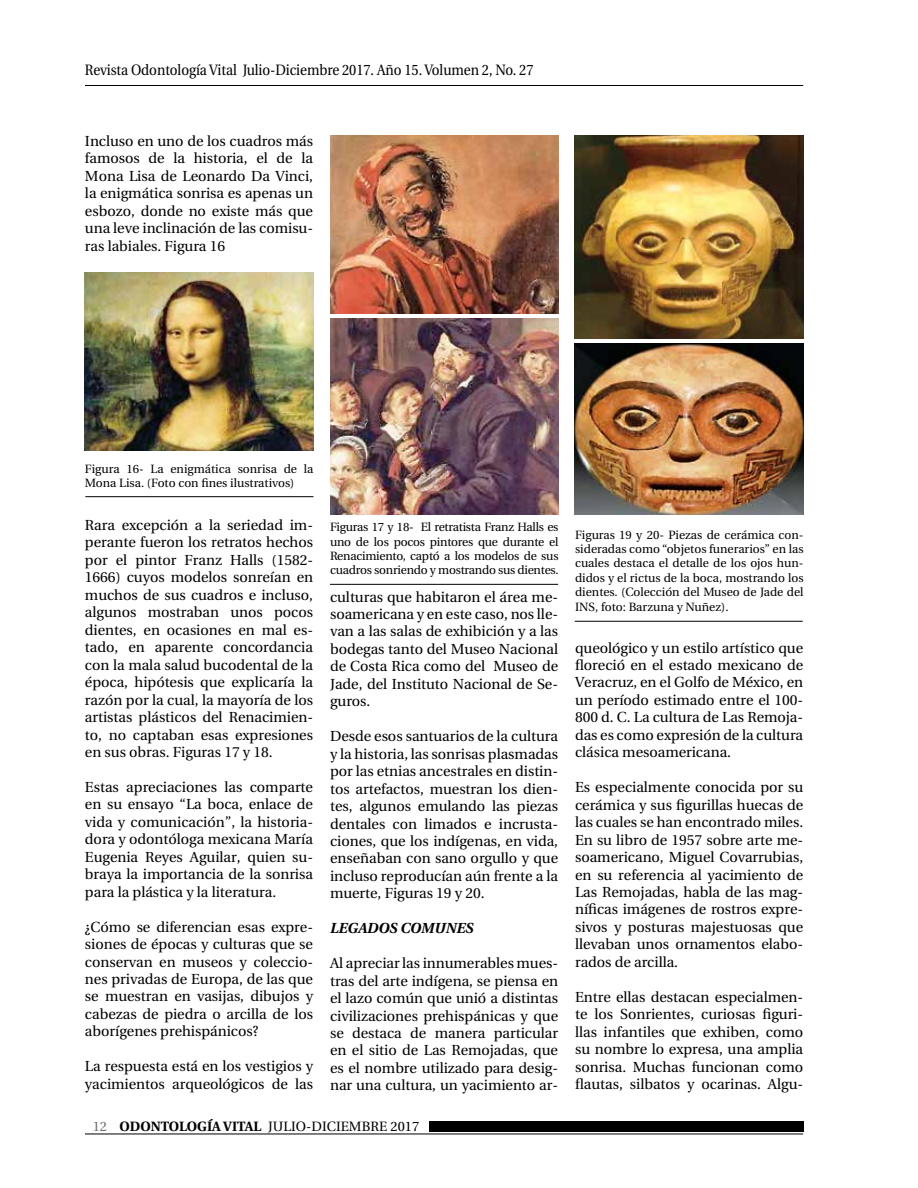
<style>
.page{position:relative;width:918px;height:1188px;background:#fff}
.page>*{position:absolute;margin:0;border:0;box-sizing:border-box;transform-origin:0 0}
.t1{font:15px "Utopia";letter-spacing:-.005em;color:#000;scale:.9 1}
.t2{font:14.55px/17.4px "Utopia";letter-spacing:-.005em;color:#000;text-align:justify}
.t3{font:italic 700 14.55px "Utopia";letter-spacing:-.005em;color:#000}
.t4{font:13.5px "Utopia";color:#000}
.t5{font:12px/14.4px "Utopia";color:#000;text-align:justify}
.s1{color:#6d6e71}
.s2{font-weight:700}
</style>
<div class="page">
<div style="left:429px;top:1121px;width:374px;height:11px;background:#000"></div>
<hr style="left:85px;top:1134px;width:718px;height:1px;background:#000">
<hr style="left:85px;top:85px;width:718px;height:1px;background:#000">
<img style="left:85px;top:272px;width:229px;height:179px">
<img style="left:330px;top:319px;width:229px;height:195px">
<img style="left:575px;top:343px;width:228px;height:171px">
<img style="left:330px;top:135px;width:229px;height:179px">
<img style="left:575px;top:135px;width:228px;height:203px">
<hr style="left:85px;top:496px;width:228px;height:1px;background:#000">
<hr style="left:330px;top:584px;width:228px;height:1px;background:#000">
<hr style="left:575px;top:621px;width:228px;height:1px;background:#000">
<p class="t1" style="left:85px;top:62px;width:500px">Revista Odontología Vital Julio-Diciembre 2017. Año 15. Volumen 2, No. 27</p>
<p class="t2" style="left:85px;top:133px;width:230px">Incluso en uno de los cuadros más famosos de la historia, el de la Mona Lisa de Leonardo Da Vinci, la enigmática sonrisa es apenas un esbozo, donde no existe más que una leve inclinación de las comisu&shy;ras labiales. Figura 16</p>
<p class="t5" style="left:85px;top:462px;width:230px">Figura 16- La enigmática sonrisa de la<br>Mona Lisa. (Foto con fines ilustrativos)</p>
<p class="t2" style="left:85px;top:517px;width:230px">Rara excepción a la seriedad im&shy;perante fueron los retratos hechos por el pintor Franz Halls (1582- 1666) cuyos modelos sonreían en muchos de sus cuadros e incluso, algunos mostraban unos pocos dientes, en ocasiones en mal es&shy;tado, en aparente concordancia con la mala salud bucodental de la época, hipótesis que explicaría la razón por la cual, la mayoría de los artistas plásticos del Renacimien&shy;to, no captaban esas expresiones en sus obras. Figuras 17 y 18.</p>
<p class="t2" style="left:85px;top:779px;width:230px">Estas apreciaciones las comparte en su ensayo “La boca, enlace de vida y comunicación”, la historia&shy;dora y odontóloga mexicana María Eugenia Reyes Aguilar, quien su&shy;braya la importancia de la sonrisa para la plástica y la literatura.</p>
<p class="t2" style="left:85px;top:918px;width:230px">¿Cómo se diferencian esas expre&shy;siones de épocas y culturas que se conservan en museos y coleccio&shy;nes privadas de Europa, de las que se muestran en vasijas, dibujos y cabezas de piedra o arcilla de los aborígenes prehispánicos?</p>
<p class="t2" style="left:85px;top:1058px;width:230px">La respuesta está en los vestigios y yacimientos arqueológicos de las</p>
<p class="t5" style="left:330px;top:520px;width:230px">Figuras 17 y 18- El retratista Franz Halls es uno de los pocos pintores que durante el Renacimiento, captó a los modelos de sus cuadros sonriendo y mostrando sus dientes.</p>
<p class="t5" style="left:575px;top:528px;width:230px">Figuras 19 y 20- Piezas de cerámica con&shy;sideradas como “objetos funerarios” en las cuales destaca el detalle de los ojos hun&shy;didos y el rictus de la boca, mostrando los dientes. (Colección del Museo de Jade del INS, foto: Barzuna y Nuñez).</p>
<p class="t2" style="left:330px;top:588px;width:230px">culturas que habitaron el área me&shy;soamericana y en este caso, nos lle&shy;van a las salas de exhibición y a las bodegas tanto del Museo Nacional de Costa Rica como del Museo de Jade, del Instituto Nacional de Se&shy;guros.</p>
<p class="t2" style="left:330px;top:728px;width:230px">Desde esos santuarios de la cultura y la historia, las sonrisas plasmadas por las etnias ancestrales en distin&shy;tos artefactos, muestran los dien&shy;tes, algunos emulando las piezas dentales con limados e incrusta&shy;ciones, que los indígenas, en vida, enseñaban con sano orgullo y que incluso reproducían aún frente a la muerte, Figuras 19 y 20.</p>
<p class="t3" style="left:330px;top:920px;width:145px">LEGADOS COMUNES</p>
<p class="t2" style="left:330px;top:955px;width:230px">Al apreciar las innumerables mues&shy;tras del arte indígena, se piensa en el lazo común que unió a distintas civilizaciones prehispánicas y que se destaca de manera particular en el sitio de Las Remojadas, que es el nombre utilizado para desig&shy;nar una cultura, un yacimiento ar-</p>
<p class="t2" style="left:575px;top:639px;width:230px">queológico y un estilo artístico que floreció en el estado mexicano de Veracruz, en el Golfo de México, en un período estimado entre el 100- 800 d. C. La cultura de Las Remoja&shy;das es como expresión de la cultura clásica mesoamericana.</p>
<p class="t2" style="left:575px;top:779px;width:230px">Es especialmente conocida por su cerámica y sus figurillas huecas de las cuales se han encontrado miles.<br>En su libro de 1957 sobre arte me&shy;soamericano, Miguel Covarrubias, en su referencia al yacimiento de Las Remojadas, habla de las mag&shy;níficas imágenes de rostros expre&shy;sivos y posturas majestuosas que llevaban unos ornamentos elabo&shy;rados de arcilla.</p>
<p class="t2" style="left:575px;top:988px;width:230px">Entre ellas destacan especialmen&shy;te los Sonrientes, curiosas figuri&shy;llas infantiles que exhiben, como su nombre lo expresa, una amplia sonrisa. Muchas funcionan como flautas, silbatos y ocarinas. Algu-</p>
<p class="t4" style="left:93px;top:1119px;width:328px"><span class="s1">12</span> <span class="s2">ODONTOLOGÍA VITAL</span> JULIO-DICIEMBRE 2017</p>
</div>
